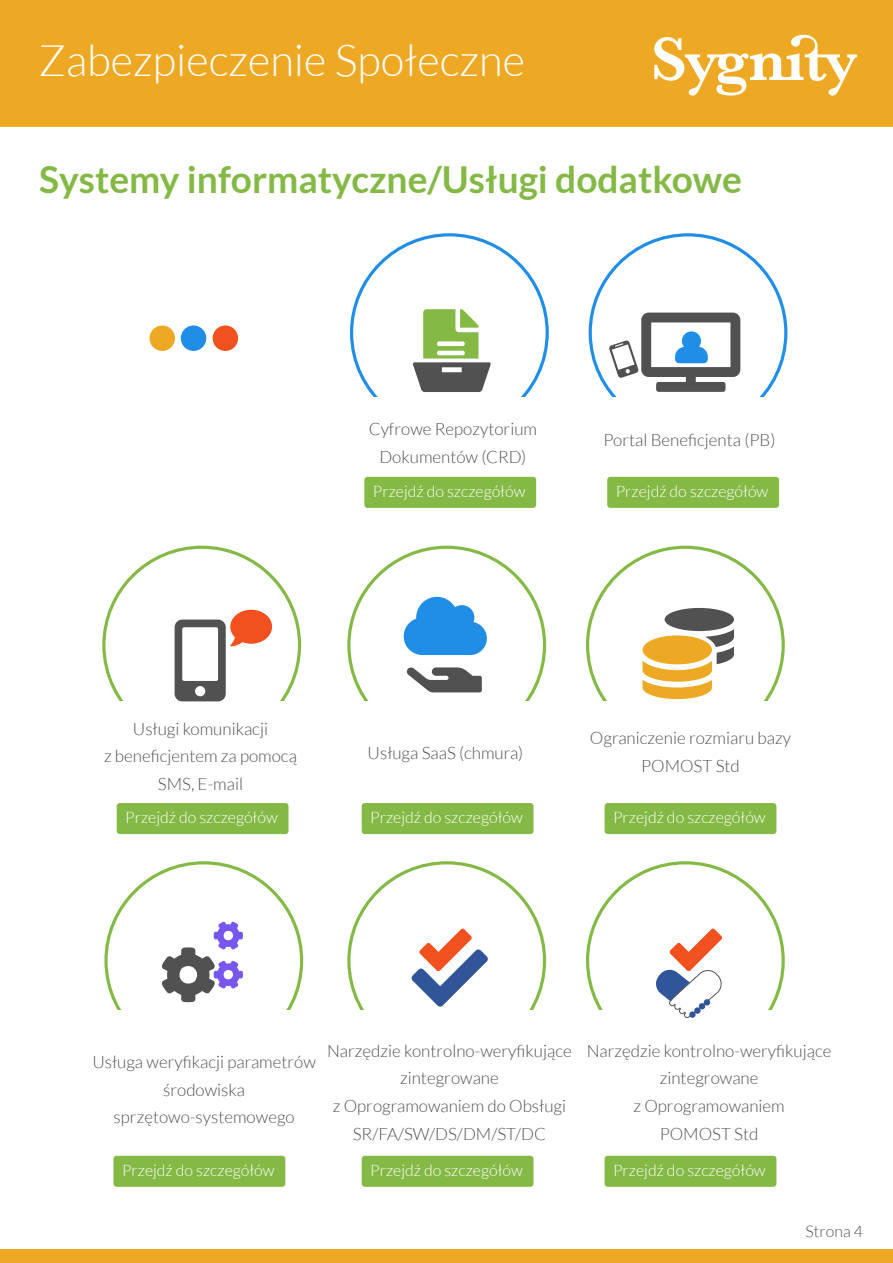
<style>
.page{position:relative;width:893px;height:1263px;background:#fff}
.page>*{position:absolute;margin:0;border:0;box-sizing:border-box;transform-origin:0 0}
.t1{font:300 43.5px "Lato";color:#fff}
.t2{font:700 37.05px "Lato";color:#84b946}
.t3{font:300 16.95px/27.6px "Lato";color:#515151;text-align:center}
.t4{font:300 15.9px "Lato";color:#fff}
.t5{font:300 15.9px "Lato";color:#515151}
</style>
<div class="page">
<div style="left:0;top:1249px;width:893px;height:14px;background:#eea924"></div>
<div style="left:0;top:0;width:893px;height:127px;background:#eea924"></div>
<svg style="left:654px;top:35px;width:203px;height:61px"></svg>
<div style="left:362px;top:803px;width:171px;height:31px;background:#84b946;border-radius:3px"></div>
<div style="left:117px;top:803px;width:171px;height:31px;background:#84b946;border-radius:3px"></div>
<div style="left:605px;top:803px;width:171px;height:31px;background:#84b946;border-radius:3px"></div>
<div style="left:362px;top:1156px;width:171px;height:31px;background:#84b946;border-radius:3px"></div>
<div style="left:113px;top:1156px;width:172px;height:31px;background:#84b946;border-radius:3px"></div>
<div style="left:605px;top:1156px;width:171px;height:31px;background:#84b946;border-radius:3px"></div>
<div style="left:213px;top:325px;width:25px;height:26px;background:#f0511e;border-radius:50%"></div>
<div style="left:181px;top:325px;width:25px;height:26px;background:#208ee7;border-radius:50%"></div>
<div style="left:150px;top:325px;width:25px;height:26px;background:#eea924;border-radius:50%"></div>
<svg style="left:102px;top:545px;width:200px;height:157px"></svg>
<svg style="left:347px;top:545px;width:200px;height:156px"></svg>
<svg style="left:586px;top:545px;width:199px;height:156px"></svg>
<div style="left:643px;top:635px;width:69px;height:29px;background:#eea924;border-radius:50%"></div>
<svg style="left:347px;top:861px;width:200px;height:149px"></svg>
<svg style="left:586px;top:861px;width:199px;height:158px"></svg>
<div style="left:364px;top:477px;width:172px;height:31px;background:#84b946;border-radius:3px"></div>
<div style="left:607px;top:477px;width:172px;height:31px;background:#84b946;border-radius:3px"></div>
<svg style="left:350px;top:233px;width:199px;height:164px"></svg>
<svg style="left:588px;top:233px;width:200px;height:164px"></svg>
<svg style="left:104px;top:861px;width:200px;height:149px"></svg>
<p class="t1" style="left:39px;top:37px;width:488px">Zabezpieczenie Społeczne</p>
<p class="t2" style="left:39px;top:158px;width:704px">Systemy informatyczne/Usługi dodatkowe</p>
<p class="t3" style="left:369px;top:415px;width:170px">Cyfrowe Repozytorium<br>Dokumentów (CRD)</p>
<p class="t3" style="left:603px;top:426px;width:174px">Portal Beneficjenta (PB)</p>
<p class="t4" style="left:373px;top:483px;width:154px">Przejdź do szczegółów</p>
<p class="t4" style="left:616px;top:483px;width:154px">Przejdź do szczegółów</p>
<p class="t3" style="left:104px;top:715px;width:194px">Usługi komunikacji<br>z beneficjentem za pomocą<br>SMS, E-mail</p>
<p class="t4" style="left:125px;top:809px;width:154px">Przejdź do szczegółów</p>
<p class="t4" style="left:613px;top:809px;width:154px">Przejdź do szczegółów</p>
<p class="t3" style="left:590px;top:724px;width:203px">Ograniczenie rozmiaru bazy<br>POMOST Std</p>
<p class="t3" style="left:368px;top:739px;width:157px">Usługa SaaS (chmura)</p>
<p class="t4" style="left:370px;top:809px;width:154px">Przejdź do szczegółów</p>
<p class="t3" style="left:92px;top:1048px;width:225px">Usługa weryfikacji parametrów środowiska sprzętowo-systemowego</p>
<p class="t3" style="left:327px;top:1037px;width:246px">Narzędzie kontrolno-weryfikujące zintegrowane<br>z Oprogramowaniem do Obsługi<br>SR/FA/SW/DS/DM/ST/DC</p>
<p class="t3" style="left:587px;top:1037px;width:246px">Narzędzie kontrolno-weryfikujące zintegrowane<br>z Oprogramowaniem<br>POMOST Std</p>
<p class="t4" style="left:122px;top:1161px;width:154px">Przejdź do szczegółów</p>
<p class="t4" style="left:370px;top:1161px;width:154px">Przejdź do szczegółów</p>
<p class="t4" style="left:613px;top:1161px;width:154px">Przejdź do szczegółów</p>
<p class="t5" style="left:805px;top:1222px;width:59px">Strona 4</p>
</div>
